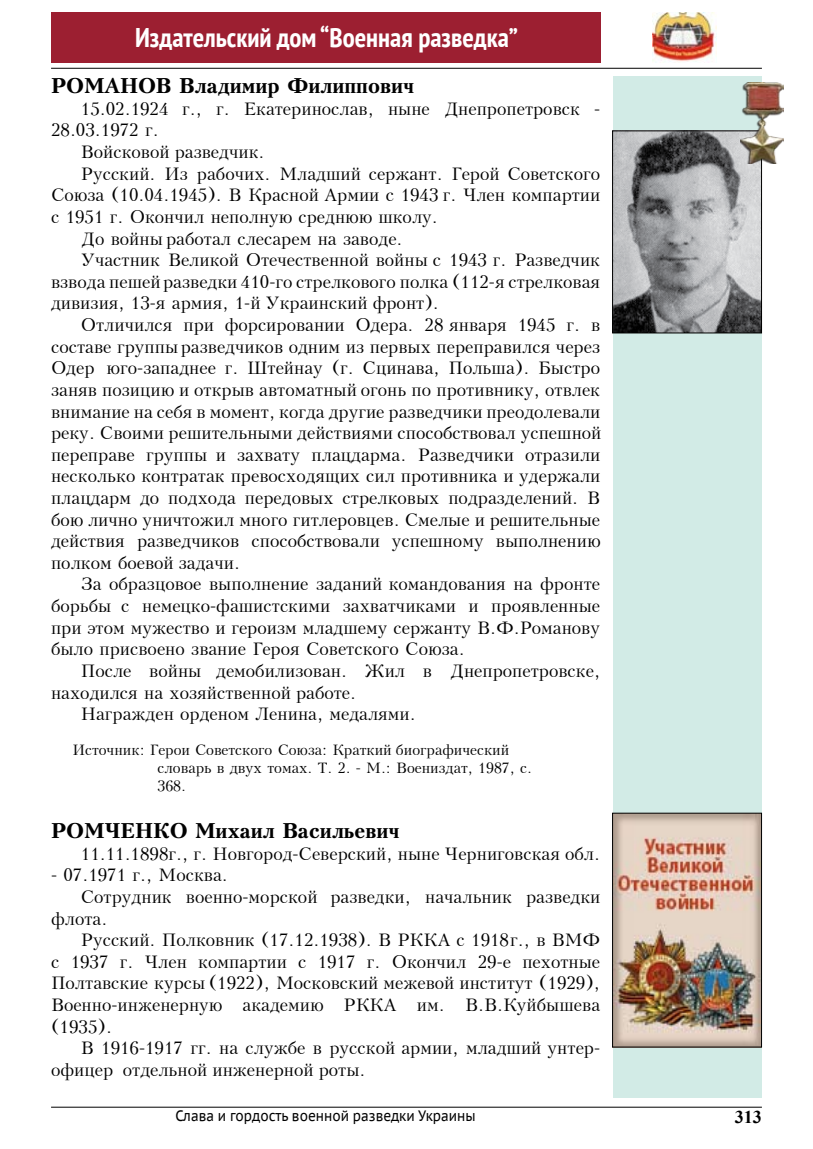
<style>
.page{position:relative;width:813px;height:1149px;background:#fff}
.page>*{position:absolute;margin:0;border:0;box-sizing:border-box;transform-origin:0 0}
.t1{font:700 condensed 27px "PT Sans";color:#fff}
.t2{font:700 21px "Peterburg";color:#000}
.t3{font:18px "Peterburg";color:#000}
.t4{font:700 18px "Times New Roman";color:#000}
.t5{font:15px/18px "Peterburg";color:#000}
.t6{font:15px "PT Sans Caption";color:#000;scale:.88 1}
</style>
<div class="page">
<div style="left:612px;top:77px;width:149px;height:1020px;background:#d2ebe6"></div>
<hr style="left:51px;top:1106px;width:710px;height:1px;background:#000">
<div style="left:51px;top:13px;width:549px;height:50px;background:#9c1f31"></div>
<img style="left:652px;top:13px;width:64px;height:50px">
<hr style="left:51px;top:68px;width:710px;height:1px;background:#000">
<img style="left:614px;top:132px;width:145px;height:199px">
<div style="left:612px;top:130px;width:149px;height:203px;border:1px solid #000"></div>
<img style="left:614px;top:814px;width:145px;height:231px">
<div style="left:612px;top:812px;width:149px;height:235px;border:1px solid #000"></div>
<img style="left:740px;top:82px;width:42px;height:82px">
<h1 class="t1" style="left:135px;top:20px;width:384px">Издательский дом “Военная разведка”</h1>
<p class="t2" style="left:51px;top:73px;width:364px">РОМАНОВ Владимир Филиппович</p>
<p class="t3" style="left:81px;top:98px;width:520px">15.02.1924 г., г. Екатеринослав, ныне Днепропетровск -</p>
<p class="t3" style="left:51px;top:120px;width:109px">28.03.1972 г.</p>
<p class="t3" style="left:81px;top:141px;width:185px">Войсковой разведчик.</p>
<p class="t3" style="left:81px;top:163px;width:520px">Русский. Из рабочих. Младший сержант. Герой Советского</p>
<p class="t3" style="left:51px;top:184px;width:550px">Союза (10.04.1945). В Красной Армии с 1943 г. Член компартии</p>
<p class="t3" style="left:51px;top:206px;width:388px">с 1951 г. Окончил неполную среднюю школу.</p>
<p class="t3" style="left:81px;top:228px;width:323px">До войны работал слесарем на заводе.</p>
<p class="t3" style="left:81px;top:249px;width:520px">Участник Великой Отечественной войны с 1943 г. Разведчик</p>
<p class="t3" style="left:51px;top:271px;width:550px">взвода пешей разведки 410-го стрелкового полка (112-я стрелковая</p>
<p class="t3" style="left:51px;top:292px;width:389px">дивизия, 13-я армия, 1-й Украинский фронт).</p>
<p class="t3" style="left:81px;top:314px;width:520px">Отличился при форсировании Одера. 28 января 1945 г. в</p>
<p class="t3" style="left:51px;top:336px;width:550px">составе группы разведчиков одним из первых переправился через</p>
<p class="t3" style="left:51px;top:357px;width:550px">Одер юго-западнее г. Штейнау (г. Сцинава, Польша). Быстро</p>
<p class="t3" style="left:51px;top:379px;width:550px">заняв позицию и открыв автоматный огонь по противнику, отвлек</p>
<p class="t3" style="left:51px;top:400px;width:550px">внимание на себя в момент, когда другие разведчики преодолевали</p>
<p class="t3" style="left:51px;top:422px;width:551px">реку. Своими решительными действиями способствовал успешной</p>
<p class="t3" style="left:51px;top:444px;width:550px">переправе группы и захвату плацдарма. Разведчики отразили</p>
<p class="t3" style="left:51px;top:465px;width:550px">несколько контратак превосходящих сил противника и удержали</p>
<p class="t3" style="left:51px;top:487px;width:550px">плацдарм до подхода передовых стрелковых подразделений. В</p>
<p class="t3" style="left:51px;top:508px;width:550px">бою лично уничтожил много гитлеровцев. Смелые и решительные</p>
<p class="t3" style="left:51px;top:530px;width:551px">действия разведчиков способствовали успешному выполнению</p>
<p class="t3" style="left:51px;top:552px;width:190px">полком боевой задачи.</p>
<p class="t3" style="left:81px;top:573px;width:520px">За образцовое выполнение заданий командования на фронте</p>
<p class="t3" style="left:51px;top:595px;width:550px">борьбы с немецко-фашистскими захватчиками и проявленные</p>
<p class="t3" style="left:51px;top:616px;width:550px">при этом мужество и героизм младшему сержанту В.Ф.Романову</p>
<p class="t3" style="left:51px;top:638px;width:415px">было присвоено звание Героя Советского Союза.</p>
<p class="t3" style="left:81px;top:660px;width:520px">После войны демобилизован. Жил в Днепропетровске,</p>
<p class="t3" style="left:51px;top:681px;width:306px">находился на хозяйственной работе.</p>
<p class="t3" style="left:81px;top:703px;width:336px">Награжден орденом Ленина, медалями.</p>
<p class="t5" style="left:157px;top:740px;width:376px;text-indent:-85px">Источник: Герои Советского Союза: Краткий биографический словарь в двух томах. Т. 2. - М.: Воениздат, 1987, с.<br>368.</p>
<p class="t2" style="left:51px;top:817px;width:350px">РОМЧЕНКО Михаил Васильевич</p>
<p class="t3" style="left:81px;top:842px;width:520px">11.11.1898г., г. Новгород-Северский, ныне Черниговская обл.</p>
<p class="t3" style="left:51px;top:864px;width:178px">- 07.1971 г., Москва.</p>
<p class="t3" style="left:81px;top:885px;width:521px">Сотрудник военно-морской разведки, начальник разведки</p>
<p class="t3" style="left:51px;top:907px;width:58px">флота.</p>
<p class="t3" style="left:81px;top:929px;width:520px">Русский. Полковник (17.12.1938). В РККА с 1918 г., в ВМФ</p>
<p class="t3" style="left:51px;top:950px;width:550px">с 1937 г. Член компартии с 1917 г. Окончил 29-е пехотные</p>
<p class="t3" style="left:51px;top:972px;width:550px">Полтавские курсы (1922), Московский межевой институт (1929),</p>
<p class="t3" style="left:51px;top:993px;width:550px">Военно-инженерную академию РККА им. В.В.Куйбышева</p>
<p class="t3" style="left:51px;top:1015px;width:62px">(1935).</p>
<p class="t3" style="left:81px;top:1037px;width:520px">В 1916-1917 гг. на службе в русской армии, младший унтер-</p>
<p class="t3" style="left:51px;top:1058px;width:316px">офицер отдельной инженерной роты.</p>
<p class="t6" style="left:175px;top:1105px;width:342px">Слава и гордость военной разведки Украины</p>
<p class="t4" style="left:734px;top:1103px;width:28px">313</p>
</div>
